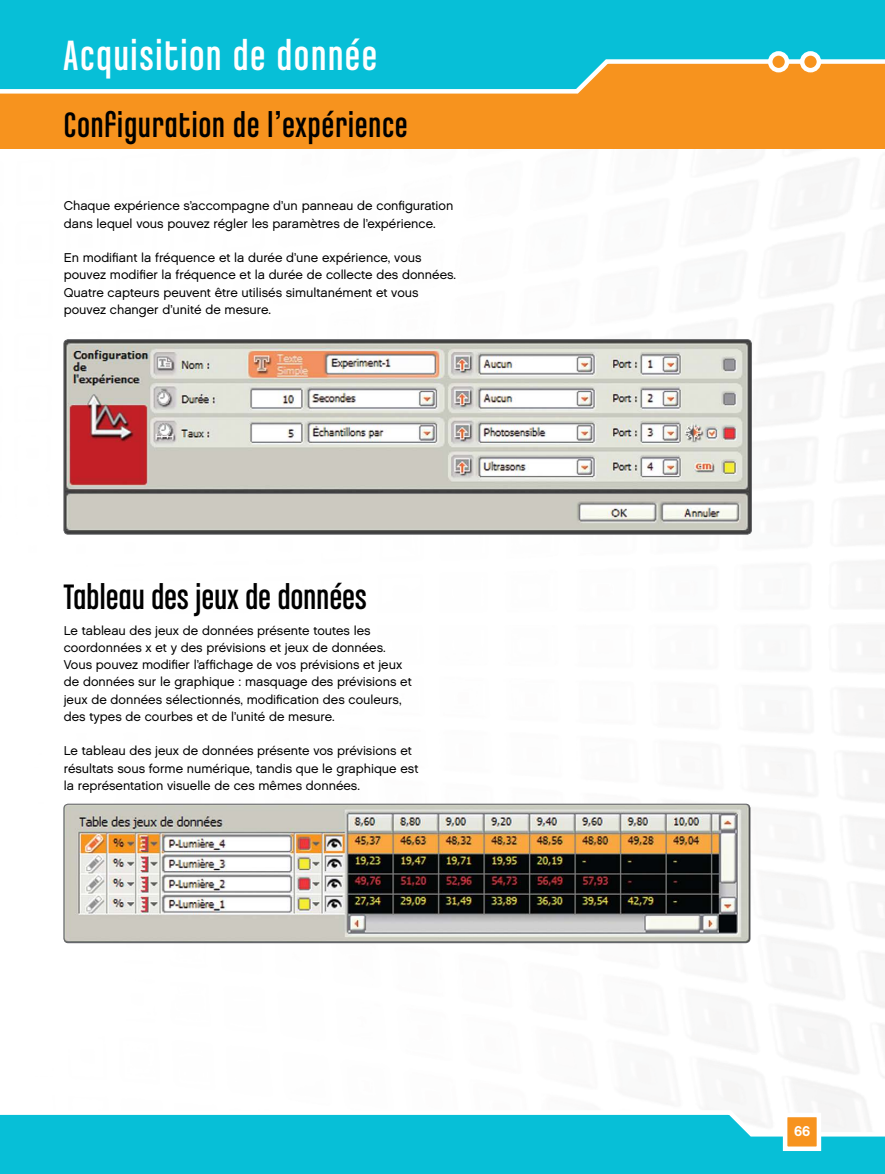
<style>
.page{position:relative;width:885px;height:1174px;background:#fff}
.page>*{position:absolute;margin:0;border:0;box-sizing:border-box;transform-origin:0 0}
.t1{font:45px "Chalet Comprime Cologne Eighty";letter-spacing:.045em;color:#fff}
.t2{font:37.5px "Chalet Comprime Cologne Eighty";letter-spacing:.03em;color:#000}
.t3{font:37.5px "Chalet Comprime Cologne Eighty";letter-spacing:.01em;color:#000}
.t4{font:14.25px "Chalet New York Nineteen Sixty";color:#fff}
.t5{font:12.75px/17.2px "Chalet London Nineteen Sixty";color:#000}
</style>
<div class="page">
<img style="left:63px;top:159px;width:821px;height:947px">
<div style="left:0;top:0;width:884px;height:149px;background:#f7931e"></div>
<svg style="left:0;top:0;width:884px;height:94px;background:#2bbdc5"></svg>
<svg style="left:0;top:1106px;width:884px;height:68px"></svg>
<div style="left:785px;top:1115px;width:33px;height:33px;background:#f7931e"></div>
<div style="left:782px;top:1112px;width:39px;height:39px;border:4px solid #fff"></div>
<svg style="left:802px;top:53px;width:16px;height:17px"></svg>
<div style="left:799px;top:51px;width:22px;height:21px;border:4px solid #fff;border-radius:50%"></div>
<svg style="left:770px;top:53px;width:16px;height:17px"></svg>
<div style="left:767px;top:51px;width:22px;height:21px;border:4px solid #fff;border-radius:50%"></div>
<img style="left:64px;top:804px;width:686px;height:138px">
<div style="left:64px;top:804px;width:686px;height:139px;border:1px solid #636467;border-radius:4px"></div>
<img style="left:64px;top:340px;width:687px;height:194px">
<div style="left:64px;top:339px;width:687px;height:195px;border:1px solid #636467;border-radius:4px"></div>
<h1 class="t1" style="left:64px;top:31px;width:314px">Acquisition de donnée</h1>
<h2 class="t2" style="left:64px;top:104px;width:345px">Configuration de l’expérience</h2>
<p class="t5" style="left:64px;top:197px;width:391px">Chaque expérience s’accompagne d’un panneau de configuration dans lequel vous pouvez régler les paramètres de l’expérience.</p>
<p class="t5" style="left:64px;top:249px;width:394px">En modifiant la fréquence et la durée d’une expérience, vous pouvez modifier la fréquence et la durée de collecte des données.<br>Quatre capteurs peuvent être utilisés simultanément et vous pouvez changer d’unité de mesure.</p>
<h2 class="t3" style="left:64px;top:576px;width:304px">Tableau des jeux de données</h2>
<p class="t5" style="left:64px;top:621px;width:349px">Le tableau des jeux de données présente toutes les coordonnées x et y des prévisions et jeux de données.<br>Vous pouvez modifier l’affichage de vos prévisions et jeux de données sur le graphique : masquage des prévisions et jeux de données sélectionnés, modification des couleurs, des types de courbes et de l’unité de mesure.</p>
<p class="t5" style="left:64px;top:742px;width:356px">Le tableau des jeux de données présente vos prévisions et résultats sous forme numérique, tandis que le graphique est la représentation visuelle de ces mêmes données.</p>
<p class="t4" style="left:793px;top:1122px;width:18px">66</p>
</div>
